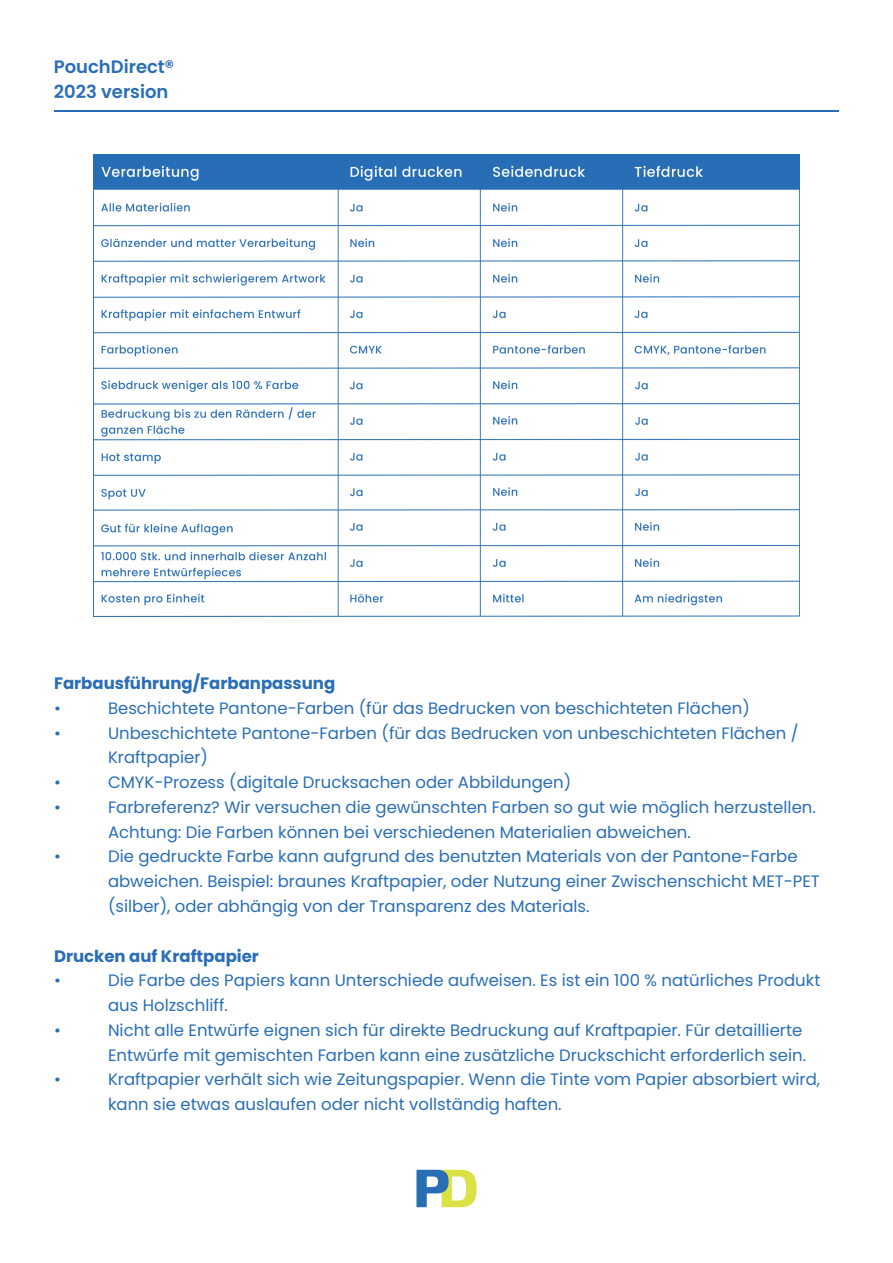
<style>
.page{position:relative;width:893px;height:1263px;background:#fff}
.page>*{position:absolute;margin:0;border:0;box-sizing:border-box;transform-origin:0 0}
.t1{font:600 18px "Poppins";color:#296eb6}
.t2{font:16.5px/24.8px "Poppins";color:#296eb6}
.t3{font:700 16.5px "Poppins";color:#296eb6}
</style>
<div class="page">
<hr style="left:54px;top:110px;width:785px;height:2px;background:#296eb6">
<img style="left:416px;top:1169px;width:61px;height:39px">
<img style="left:94px;top:154px;width:705px;height:462px">
<p class="t1" style="left:54px;top:56px;width:122px">PouchDirect®</p>
<p class="t1" style="left:54px;top:82px;width:116px">2023 version</p>
<p class="t3" style="left:54px;top:674px;width:283px">Farbausführung/Farbanpassung</p>
<p class="t2" style="left:54px;top:696px;width:8px">•</p>
<p class="t2" style="left:108px;top:696px;width:643px">Beschichtete Pantone-Farben (für das Bedrucken von beschichteten Flächen)</p>
<p class="t2" style="left:54px;top:721px;width:8px">•</p>
<p class="t2" style="left:108px;top:721px;width:692px">Unbeschichtete Pantone-Farben (für das Bedrucken von unbeschichteten Flächen /<br>Kraftpapier)</p>
<p class="t2" style="left:54px;top:770px;width:8px">•</p>
<p class="t2" style="left:108px;top:770px;width:465px">CMYK-Prozess (digitale Drucksachen oder Abbildungen)</p>
<p class="t2" style="left:54px;top:795px;width:8px">•</p>
<p class="t2" style="left:108px;top:795px;width:709px">Farbreferenz? Wir versuchen die gewünschten Farben so gut wie möglich herzustellen.<br>Achtung: Die Farben können bei verschiedenen Materialien abweichen.</p>
<p class="t2" style="left:54px;top:844px;width:8px">•</p>
<p class="t2" style="left:108px;top:844px;width:713px">Die gedruckte Farbe kann aufgrund des benutzten Materials von der Pantone-Farbe abweichen. Beispiel: braunes Kraftpapier, oder Nutzung einer Zwischenschicht MET-PET (silber), oder abhängig von der Transparenz des Materials.</p>
<p class="t3" style="left:54px;top:946px;width:207px">Drucken auf Kraftpapier</p>
<p class="t2" style="left:54px;top:968px;width:8px">•</p>
<p class="t2" style="left:108px;top:968px;width:714px">Die Farbe des Papiers kann Unterschiede aufweisen. Es ist ein 100 % natürliches Produkt aus Holzschliff.</p>
<p class="t2" style="left:54px;top:1018px;width:8px">•</p>
<p class="t2" style="left:108px;top:1018px;width:700px">Nicht alle Entwürfe eignen sich für direkte Bedruckung auf Kraftpapier. Für detaillierte<br>Entwürfe mit gemischten Farben kann eine zusätzliche Druckschicht erforderlich sein.</p>
<p class="t2" style="left:54px;top:1067px;width:8px">•</p>
<p class="t2" style="left:108px;top:1067px;width:714px">Kraftpapier verhält sich wie Zeitungspapier. Wenn die Tinte vom Papier absorbiert wird, kann sie etwas auslaufen oder nicht vollständig haften.</p>
</div>
